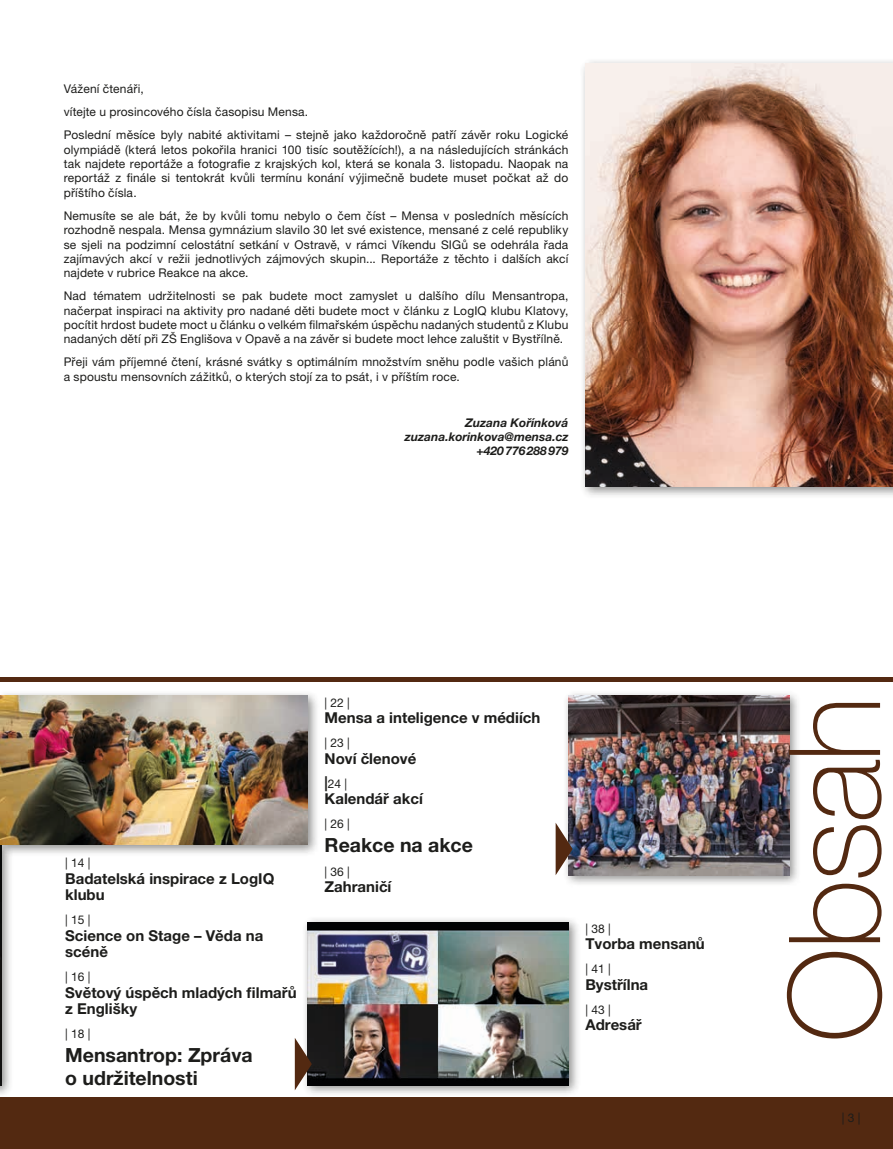
<style>
.page{position:relative;width:893px;height:1149px;background:#fff}
.page>*{position:absolute;margin:0;border:0;box-sizing:border-box;transform-origin:0 0}
.t1{font:100 127.5px "Helvetica Neue LT Pro";letter-spacing:-.02em;color:#532911}
.t2{font:700 19.5px/23.4px "Helvetica Neue LT Pro";color:#1d1d1b}
.t3{font:700 15px/16.5px "Helvetica Neue LT Pro";color:#1d1d1b}
.t4{font:12px/14.4px "Helvetica Neue LT Pro";letter-spacing:.015em;color:#1d1d1b;text-align:justify}
.t5{font:italic 700 12px "Helvetica Neue LT Pro";color:#1d1d1b}
.s1{font-weight:700;font-size:15px}
</style>
<div class="page">
<hr style="left:0;top:677px;width:893px;height:4px;background:#532911">
<div style="left:0;top:1097px;width:893px;height:51px;background:#532911"></div>
<div style="left:562px;top:689px;width:239px;height:198px;background:#1d1d1b;opacity:.5"></div>
<img style="left:568px;top:695px;width:221px;height:180px">
<div style="left:0;top:838px;width:14px;height:258px;background:#1d1d1b;opacity:.5"></div>
<img style="left:0;top:856px;width:1px;height:228px">
<div style="left:0;top:689px;width:320px;height:167px;background:#1d1d1b;opacity:.5"></div>
<img style="left:0;top:695px;width:308px;height:149px">
<div style="left:579px;top:58px;width:314px;height:440px;background:#1d1d1b;opacity:.5"></div>
<img style="left:585px;top:64px;width:308px;height:422px">
<div style="left:302px;top:915px;width:279px;height:181px;background:#1d1d1b;opacity:.5"></div>
<img style="left:308px;top:921px;width:260px;height:163px">
<svg style="left:295px;top:1037px;width:17px;height:52px"></svg>
<svg style="left:556px;top:822px;width:17px;height:53px"></svg>
<p class="t4" style="left:64px;top:82px;width:81px">Vážení čtenáři,</p>
<p class="t4" style="left:64px;top:104px;width:246px">vítejte u prosincového čísla časopisu Mensa.</p>
<p class="t4" style="left:64px;top:127px;width:506px">Poslední měsíce byly nabité aktivitami – stejně jako každoročně patří závěr roku Logické olympiádě (která letos pokořila hranici 100 tisíc soutěžících!), a na následujících stránkách tak najdete reportáže a fotografie z krajských kol, která se konala 3. listopadu. Naopak na reportáž z finále si tentokrát kvůli termínu konání výjimečně budete muset počkat až do příštího čísla.</p>
<p class="t4" style="left:64px;top:208px;width:506px">Nemusíte se ale bát, že by kvůli tomu nebylo o čem číst – Mensa v posledních měsících rozhodně nespala. Mensa gymnázium slavilo 30 let své existence, mensané z celé republiky se sjeli na podzimní celostátní setkání v Ostravě, v rámci Víkendu SIGů se odehrála řada zajímavých akcí v režii jednotlivých zájmových skupin... Reportáže z těchto i dalších akcí najdete v rubrice Reakce na akce.</p>
<p class="t4" style="left:64px;top:288px;width:506px">Nad tématem udržitelnosti se pak budete moct zamyslet u dalšího dílu Mensantropa, načerpat inspiraci na aktivity pro nadané děti budete moct v článku z LogIQ klubu Klatovy, pocítit hrdost budete moct u článku o velkém filmařském úspěchu nadaných studentů z Klubu nadaných dětí při ZŠ Englišova v Opavě a na závěr si budete moct lehce zaluštit v Bystřílně.</p>
<p class="t4" style="left:64px;top:354px;width:506px">Přeji vám příjemné čtení, krásné svátky s optimálním množstvím sněhu podle vašich plánů a spoustu mensovních zážitků, o kterých stojí za to psát, i v příštím roce.</p>
<p class="t5" style="left:465px;top:415px;width:105px">Zuzana Kořínková</p>
<p class="t5" style="left:405px;top:429px;width:165px">zuzana.korinkova@mensa.cz</p>
<p class="t5" style="left:477px;top:443px;width:93px">+420776288979</p>
<p class="t4" style="left:65px;top:855px;width:27px">| 14 |</p>
<p class="t3" style="left:65px;top:869px;width:211px">Badatelská inspirace z LogIQ klubu</p>
<p class="t4" style="left:65px;top:912px;width:27px">| 15 |</p>
<p class="t3" style="left:65px;top:926px;width:200px">Science on Stage – Věda na scéně</p>
<p class="t4" style="left:65px;top:969px;width:27px">| 16 |</p>
<p class="t3" style="left:65px;top:983px;width:233px">Světový úspěch mladých filmařů z Englišky</p>
<p class="t4" style="left:65px;top:1026px;width:27px">| 18 |</p>
<p class="t2" style="left:65px;top:1042px;width:189px">Mensantrop: Zpráva o udržitelnosti</p>
<p class="t4" style="left:325px;top:694px;width:27px">| 22 |</p>
<p class="t3" style="left:325px;top:708px;width:217px">Mensa a inteligence v médiích</p>
<p class="t4" style="left:325px;top:735px;width:27px">| 23 |</p>
<p class="t3" style="left:325px;top:749px;width:93px">Noví členové</p>
<p class="t4" style="left:325px;top:775px;width:24px"><span class="s1">|</span>24 |</p>
<p class="t3" style="left:325px;top:789px;width:100px">Kalendář akcí</p>
<p class="t4" style="left:325px;top:816px;width:27px">| 26 |</p>
<p class="t2" style="left:325px;top:832px;width:150px">Reakce na akce</p>
<p class="t4" style="left:325px;top:863px;width:27px">| 36 |</p>
<p class="t3" style="left:325px;top:877px;width:68px">Zahraničí</p>
<p class="t4" style="left:585px;top:920px;width:27px">| 38 |</p>
<p class="t3" style="left:585px;top:935px;width:121px">Tvorba mensanů</p>
<p class="t4" style="left:585px;top:961px;width:27px">| 41 |</p>
<p class="t3" style="left:585px;top:975px;width:64px">Bystřílna</p>
<p class="t4" style="left:585px;top:1001px;width:27px">| 43 |</p>
<p class="t3" style="left:585px;top:1016px;width:58px">Adresář</p>
<p class="t1" style="left:762px;top:1042px;width:348px;rotate:-90deg">Obsah</p>
<p class="t4" style="left:842px;top:1109px;width:20px">| 3 |</p>
</div>
